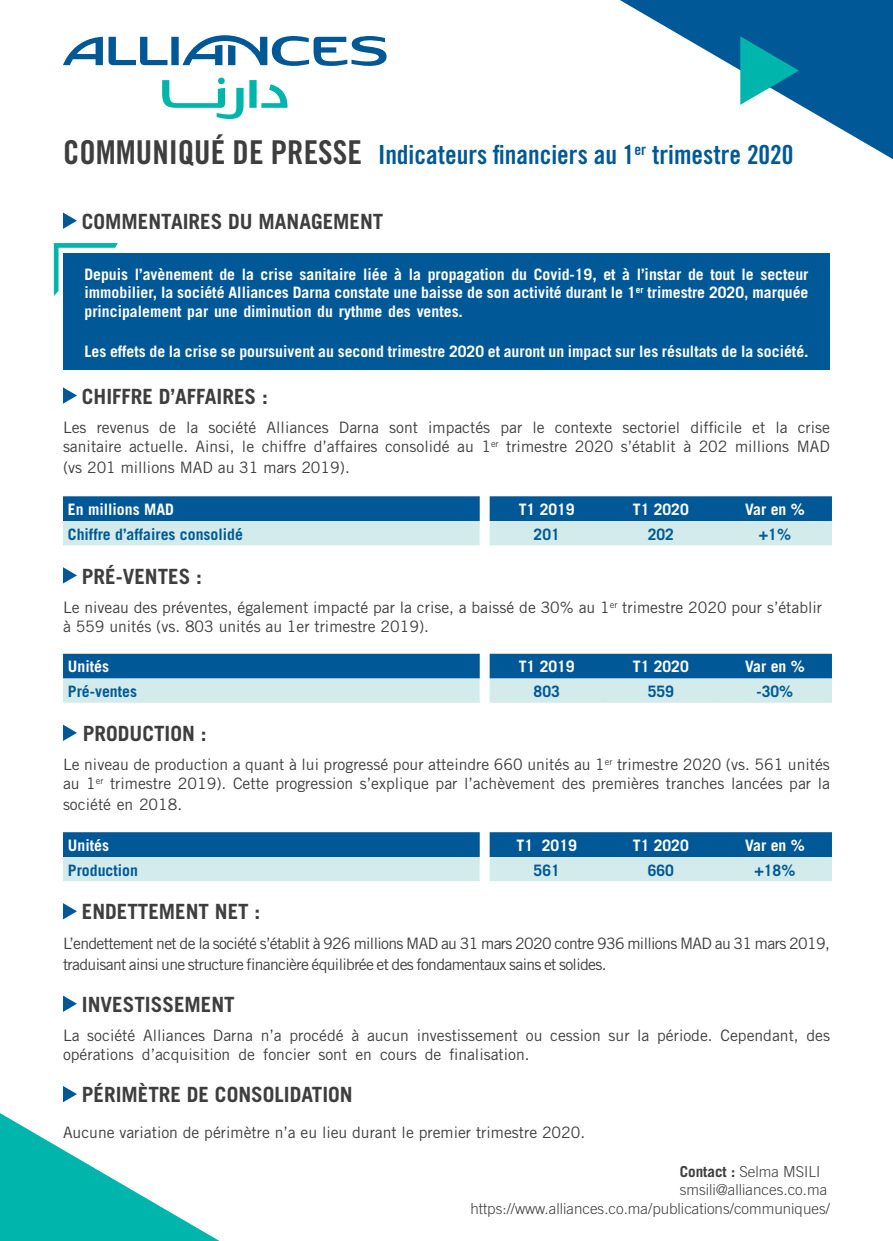
<style>
.page{position:relative;width:893px;height:1241px;background:#fff}
.page>*{position:absolute;margin:0;border:0;box-sizing:border-box;transform-origin:0 0}
.t1{font:32.9px "Trade Gothic Bold Cond Twenty";color:#3e3e3f}
.t2{font:26.25px "Trade Gothic Bold Cond Twenty";color:#005996}
.t3{font:700 21px "Trade Gothic";color:#3e3e3f}
.t4{font:15.75px/21px "Trade Gothic";color:#3e3e3f}
.t5{font:700 15.75px/18.9px "Trade Gothic";color:#fff;text-align:right}
.t6{font:15.75px/21px "Trade Gothic";letter-spacing:-.04em;color:#3e3e3f}
.t7{font:700 15.75px "Trade Gothic";color:#005996}
.t8{font:300 15.22px "Trade Gothic";color:#3e3e3f}
.t9{font:15.22px "Trade Gothic Bold Cond Twenty";color:#005996}
.t10{font:9.1px "Trade Gothic";color:#3e3e3f}
.t11{font:700 9.1px "Trade Gothic";color:#fff}
.s1{font-weight:700}
</style>
<div class="page">
<svg style="left:0;top:1113px;width:218px;height:127px"></svg>
<svg style="left:620px;top:0;width:273px;height:159px"></svg>
<div style="left:171px;top:37px;width:8px;height:28px;background:#005996"></div>
<svg style="left:183px;top:35px;width:204px;height:31px"></svg>
<svg style="left:109px;top:37px;width:58px;height:28px"></svg>
<svg style="left:63px;top:37px;width:40px;height:28px"></svg>
<div style="left:249px;top:80px;width:8px;height:28px;background:#00b5ac"></div>
<svg style="left:261px;top:84px;width:27px;height:24px"></svg>
<div style="left:218px;top:78px;width:7px;height:6px;background:#00b5ac;border-radius:50%"></div>
<svg style="left:162px;top:80px;width:82px;height:39px"></svg>
<div style="left:63px;top:253px;width:767px;height:117px;background:#005996"></div>
<svg style="left:63px;top:212px;width:14px;height:17px"></svg>
<svg style="left:63px;top:387px;width:14px;height:16px"></svg>
<svg style="left:63px;top:496px;width:769px;height:50px;background:#6ca4c1"></svg>
<hr style="left:490px;top:545px;width:114px;height:1px;background:#fff">
<hr style="left:604px;top:545px;width:114px;height:1px;background:#fff">
<hr style="left:718px;top:545px;width:114px;height:1px;background:#fff">
<svg style="left:63px;top:567px;width:14px;height:16px"></svg>
<svg style="left:63px;top:653px;width:769px;height:50px;background:#6da4c2"></svg>
<hr style="left:490px;top:702px;width:114px;height:2px;background:#fff">
<hr style="left:604px;top:702px;width:114px;height:2px;background:#fff">
<hr style="left:718px;top:702px;width:114px;height:2px;background:#fff">
<svg style="left:63px;top:724px;width:14px;height:16px"></svg>
<svg style="left:63px;top:832px;width:769px;height:50px;background:#6ba3c1"></svg>
<hr style="left:490px;top:881px;width:114px;height:1px;background:#fff">
<hr style="left:604px;top:881px;width:114px;height:1px;background:#fff">
<hr style="left:718px;top:881px;width:114px;height:1px;background:#fff">
<svg style="left:63px;top:903px;width:14px;height:16px"></svg>
<svg style="left:63px;top:995px;width:14px;height:16px"></svg>
<svg style="left:63px;top:1086px;width:14px;height:16px"></svg>
<svg style="left:54px;top:243px;width:64px;height:53px"></svg>
<h1 class="t1" style="left:63px;top:132px;width:300px">COMMUNIQUÉ DE PRESSE</h1>
<h2 class="t2" style="left:378px;top:139px;width:258px">Indicateurs financiers au 1</h2>
<h2 class="t2" style="left:652px;top:139px;width:143px">trimestre 2020</h2>
<p class="t9" style="left:634px;top:141px;width:13px">er</p>
<h3 class="t3" style="left:82px;top:208px;width:303px">COMMENTAIRES DU MANAGEMENT</h3>
<p class="t5" style="left:84px;top:264px;width:725px">Depuis ’l avènement de la crise sanitaire liée à la propagation du Covid-19, et ’là instar de tout le secteur trimestre 2020, marquée</p>
<p class="t5" style="left:84px;top:283px;width:553px;text-align:left">immobilier la, société Alliances Darna constate une baisse de son activité durant le 1 principalement par une diminution du rythme des ventes.</p>
<p class="t5" style="left:84px;top:342px;width:726px">Les effets de la crise se poursuivent au second trimestre 2020 et auront un impact sur les résultats de la société.</p>
<h3 class="t3" style="left:82px;top:383px;width:187px">CHIFFRE ’D AFFAIRES :</h3>
<p class="t4" style="left:798px;top:417px;width:34px">crise</p>
<p class="t11" style="left:636px;top:284px;width:9px">er</p>
<p class="t4" style="left:208px;top:417px;width:50px">société</p>
<p class="t4" style="left:267px;top:417px;width:64px">Alliances</p>
<p class="t4" style="left:428px;top:417px;width:64px">impactés</p>
<p class="t4" style="left:622px;top:417px;width:59px">sectoriel</p>
<p class="t4" style="left:690px;top:417px;width:53px">difficile</p>
<p class="t4" style="left:63px;top:417px;width:25px">Les</p>
<p class="t4" style="left:159px;top:417px;width:18px">de</p>
<p class="t4" style="left:186px;top:417px;width:14px">la</p>
<p class="t4" style="left:339px;top:417px;width:42px">Darna</p>
<p class="t4" style="left:532px;top:417px;width:14px">le</p>
<p class="t4" style="left:775px;top:417px;width:14px">la</p>
<p class="t4" style="left:389px;top:417px;width:30px">sont</p>
<p class="t4" style="left:555px;top:417px;width:59px">contexte</p>
<p class="t4" style="left:752px;top:417px;width:15px">et</p>
<p class="t4" style="left:97px;top:417px;width:54px">revenus</p>
<p class="t4" style="left:500px;top:417px;width:23px">par</p>
<p class="t4" style="left:63px;top:435px;width:288px">sanitaire<br>(vs 201 millions MAD au 31 mars 2019 .(</p>
<p class="t4" style="left:196px;top:435px;width:40px">Ainsi,</p>
<p class="t4" style="left:262px;top:435px;width:46px">chiffre</p>
<p class="t4" style="left:314px;top:435px;width:65px">’d affaires</p>
<p class="t4" style="left:129px;top:435px;width:61px">actuelle.</p>
<p class="t4" style="left:242px;top:435px;width:14px">le</p>
<p class="t4" style="left:385px;top:435px;width:66px">consolidé</p>
<p class="t4" style="left:457px;top:435px;width:18px">au</p>
<p class="t4" style="left:481px;top:435px;width:11px">1</p>
<p class="t4" style="left:506px;top:435px;width:63px">trimestre</p>
<p class="t10" style="left:491px;top:438px;width:9px">er</p>
<p class="t4" style="left:575px;top:435px;width:40px">2020</p>
<p class="t4" style="left:621px;top:435px;width:57px">’s établit</p>
<p class="t4" style="left:683px;top:435px;width:9px">à</p>
<p class="t4" style="left:699px;top:435px;width:30px">202</p>
<p class="t4" style="left:735px;top:435px;width:56px">millions</p>
<p class="t4" style="left:797px;top:435px;width:35px">MAD</p>
<p class="t5" style="left:68px;top:499px;width:107px">En millions MAD</p>
<p class="t7" style="left:68px;top:524px;width:177px">Chiffre ’d affaires consolidé</p>
<h3 class="t3" style="left:82px;top:563px;width:122px">PRÉ-VENTES :</h3>
<p class="t5" style="left:519px;top:499px;width:58px">1T 2019</p>
<p class="t7" style="left:534px;top:524px;width:28px">201</p>
<p class="t5" style="left:633px;top:499px;width:58px">1T 2020</p>
<p class="t7" style="left:648px;top:524px;width:28px">202</p>
<p class="t5" style="left:745px;top:499px;width:61px">Var en %</p>
<p class="t7" style="left:759px;top:524px;width:34px">+1%</p>
<p class="t4" style="left:63px;top:597px;width:548px;line-height:18.9px">Le niveau des préventes, également impacté par la crise a, baissé de 30% au 1 à 559 unités (vs. 803 unités au 1er trimestre 2019 .(</p>
<p class="t4" style="left:622px;top:596px;width:201px">trimestre 2020 pour ’s établir</p>
<p class="t10" style="left:610px;top:599px;width:9px">er</p>
<p class="t5" style="left:68px;top:656px;width:43px">Unités</p>
<p class="t7" style="left:68px;top:681px;width:71px">Pré-ventes</p>
<h3 class="t3" style="left:83px;top:720px;width:125px">PRODUCTION :</h3>
<p class="t5" style="left:519px;top:656px;width:58px">1T 2019</p>
<p class="t7" style="left:534px;top:681px;width:28px">803</p>
<p class="t5" style="left:633px;top:656px;width:58px">1T 2020</p>
<p class="t7" style="left:648px;top:681px;width:28px">559</p>
<p class="t5" style="left:745px;top:656px;width:61px">Var en %</p>
<p class="t7" style="left:756px;top:681px;width:38px">-30%</p>
<p class="t4" style="left:110px;top:755px;width:721px;line-height:18.9px;text-indent:-47px">Le niveau de production a quant à lui progressé pour atteindre 660 unités au 1<br>trimestre 2019 .) Cette progression ’s explique par ’l achèvement des premières tranches lancées par la</p>
<p class="t4" style="left:617px;top:754px;width:214px">trimestre 2020 (vs. 561 unités</p>
<p class="t10" style="left:605px;top:756px;width:9px">er</p>
<p class="t4" style="left:63px;top:773px;width:121px">au 1<br>société en 2018.</p>
<p class="t10" style="left:96px;top:775px;width:9px">er</p>
<p class="t5" style="left:68px;top:835px;width:43px">Unités</p>
<p class="t5" style="left:516px;top:835px;width:18px">1T</p>
<p class="t5" style="left:542px;top:835px;width:37px">2019</p>
<p class="t5" style="left:633px;top:835px;width:58px">1T 2020</p>
<p class="t5" style="left:745px;top:835px;width:61px">Var en %</p>
<p class="t7" style="left:68px;top:860px;width:72px">Production</p>
<h3 class="t3" style="left:82px;top:898px;width:180px">ENDETTEMENT NET :</h3>
<p class="t6" style="left:63px;top:932px;width:768px">’Lendettement net de la société ’s établit à 926 millions MAD au 31 mars 2020 contre 936 millions MAD au 31 mars 2019, traduisant ainsi une structure financière équilibrée et des fondamentaux sains et solides.</p>
<h3 class="t3" style="left:82px;top:991px;width:154px">INVESTISSEMENT</h3>
<p class="t4" style="left:806px;top:1024px;width:25px">des</p>
<p class="t7" style="left:534px;top:860px;width:28px">561</p>
<p class="t7" style="left:648px;top:860px;width:28px">660</p>
<p class="t7" style="left:754px;top:860px;width:42px">+18%</p>
<p class="t4" style="left:87px;top:1024px;width:50px">société</p>
<p class="t4" style="left:143px;top:1024px;width:64px">Alliances</p>
<p class="t4" style="left:417px;top:1024px;width:103px">investissement</p>
<p class="t4" style="left:550px;top:1024px;width:52px">cession</p>
<p class="t4" style="left:657px;top:1024px;width:57px">période.</p>
<p class="t4" style="left:720px;top:1024px;width:80px">Cependant,</p>
<p class="t4" style="left:63px;top:1024px;width:18px">La</p>
<p class="t4" style="left:213px;top:1024px;width:42px">Darna</p>
<p class="t4" style="left:261px;top:1024px;width:23px">a’n</p>
<p class="t4" style="left:290px;top:1024px;width:56px">procédé</p>
<p class="t4" style="left:351px;top:1024px;width:9px">à</p>
<p class="t4" style="left:637px;top:1024px;width:14px">la</p>
<p class="t4" style="left:609px;top:1024px;width:22px">sur</p>
<p class="t4" style="left:367px;top:1024px;width:44px">aucun</p>
<p class="t4" style="left:526px;top:1024px;width:18px">ou</p>
<p class="t4" style="left:63px;top:1043px;width:72px">opérations</p>
<h3 class="t3" style="left:82px;top:1081px;width:272px">PÉRIMÈTRE DE CONSOLIDATION</h3>
<p class="t4" style="left:63px;top:1121px;width:524px">Aucune variation de périmètre a’n eu lieu durant le premier trimestre 2020.</p>
<p class="t4" style="left:142px;top:1043px;width:90px">’d acquisition</p>
<p class="t4" style="left:263px;top:1043px;width:49px">foncier</p>
<p class="t4" style="left:450px;top:1043px;width:82px">finalisation.</p>
<p class="t4" style="left:238px;top:1043px;width:18px">de</p>
<p class="t4" style="left:425px;top:1043px;width:18px">de</p>
<p class="t4" style="left:318px;top:1043px;width:30px">sont</p>
<p class="t4" style="left:380px;top:1043px;width:38px">cours</p>
<p class="t4" style="left:355px;top:1043px;width:18px">en</p>
<p class="t8" style="left:680px;top:1162px;width:142px"><span class="s1">Contact :</span> Selma MSILI</p>
<p class="t8" style="left:680px;top:1180px;width:149px">smsili@alliances.co.ma</p>
<p class="t8" style="left:470px;top:1199px;width:361px">https://www.alliances.co.ma/publications/communiques/</p>
</div>
